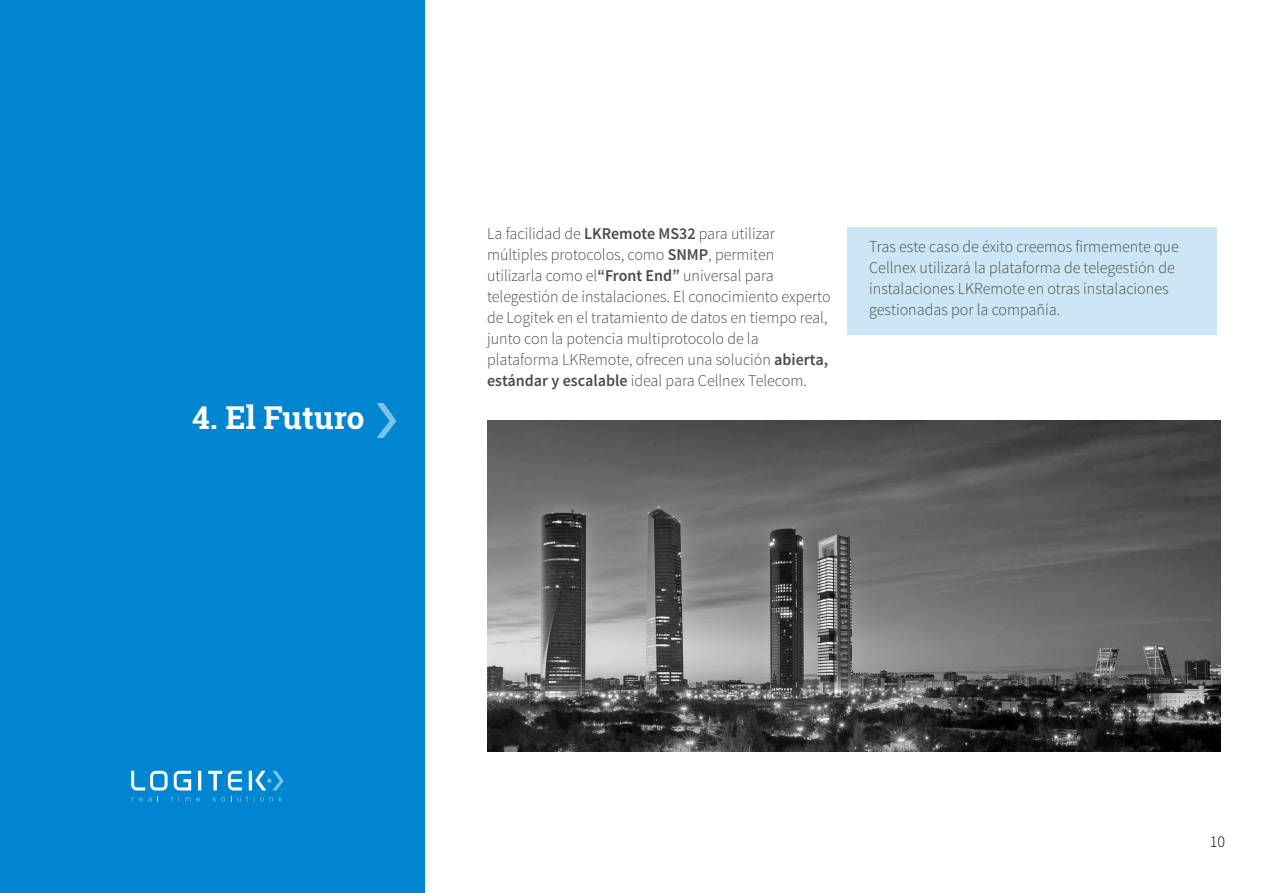
<style>
.page{position:relative;width:1263px;height:893px;background:#fff}
.page>*{position:absolute;margin:0;border:0;box-sizing:border-box;transform-origin:0 0}
.t1{font:700 31.5px "Roboto Slab";color:#fff}
.t2{font:300 16.5px/21px "Source Sans Pro";color:#494c4a}
.t3{font:300 16.5px "Source Sans Pro";color:#000}
.s1{font-weight:600}
</style>
<div class="page">
<div style="left:848px;top:227px;width:369px;height:108px;background:#cce6f5"></div>
<div style="left:0;top:0;width:424px;height:893px;background:#0086d0"></div>
<svg style="left:377px;top:403px;width:19px;height:35px"></svg>
<svg style="left:228px;top:771px;width:14px;height:19px"></svg>
<hr style="left:198px;top:771px;width:3px;height:19px;background:#fff">
<svg style="left:208px;top:771px;width:14px;height:19px"></svg>
<svg style="left:174px;top:771px;width:17px;height:19px"></svg>
<svg style="left:131px;top:771px;width:37px;height:19px"></svg>
<svg style="left:249px;top:771px;width:34px;height:19px"></svg>
<svg style="left:139px;top:797px;width:13px;height:4px"></svg>
<svg style="left:185px;top:797px;width:5px;height:4px"></svg>
<svg style="left:196px;top:797px;width:4px;height:4px"></svg>
<svg style="left:213px;top:797px;width:12px;height:4px"></svg>
<svg style="left:231px;top:796px;width:17px;height:5px"></svg>
<svg style="left:254px;top:796px;width:10px;height:5px"></svg>
<img style="left:488px;top:420px;width:733px;height:332px">
<h1 class="t1" style="left:192px;top:396px;width:174px">4. El Futuro</h1>
<p class="t2" style="left:487px;top:223px;width:345px">La facilidad de <span class="s1">LKRemote MS32</span> para utilizar múltiples protocolos, como <span class="s1">SNMP</span>, permiten utilizarla como el<span class="s1">“Front End”</span> universal para telegestión de instalaciones. El conocimiento experto de Logitek en el tratamiento de datos en tiempo real, junto con la potencia multiprotocolo de la plataforma LKRemote, ofrecen una solución <span class="s1">abierta, estándar y escalable</span> ideal para Cellnex Telecom.</p>
<p class="t2" style="left:869px;top:236px;width:311px">Tras este caso de éxito creemos firmemente que Cellnex utilizará la plataforma de telegestión de instalaciones LKRemote en otras instalaciones gestionadas por la compañía.</p>
<p class="t3" style="left:1210px;top:831px;width:17px">10</p>
</div>
